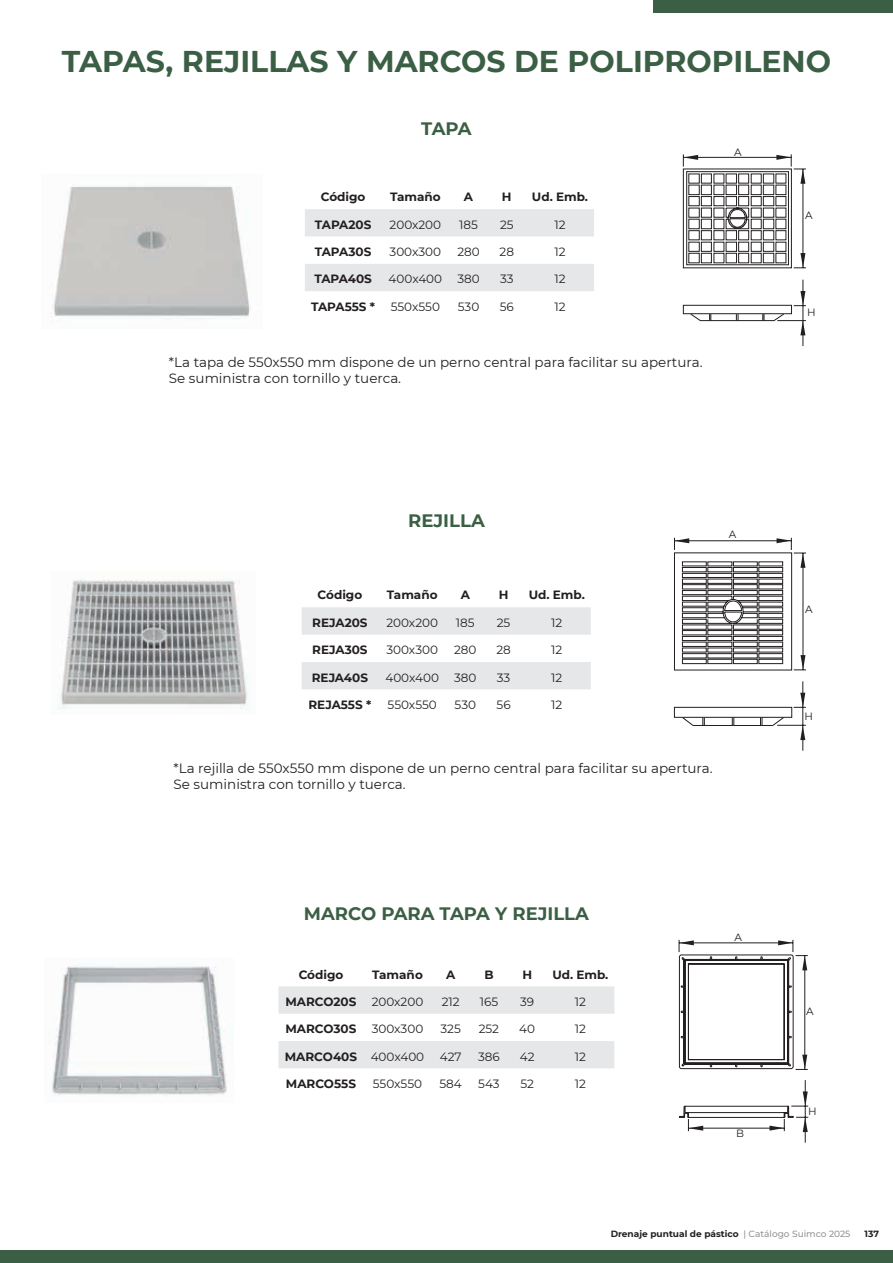
<style>
.page{position:relative;width:893px;height:1263px;background:#fff}
.page>*{position:absolute;margin:0;border:0;box-sizing:border-box;transform-origin:0 0}
.t1{font:700 30px "Montserrat";color:#3b5f44}
.t2{font:700 18px "Montserrat";color:#3b5f44}
.t3{font:13.5px/16.2px "Montserrat";color:#231f20}
.t4{font:12px "Montserrat";color:#231f20}
.t5{font:700 12px "Montserrat";color:#231f20}
.t6{font:10.5px "Montserrat";color:#231f20}
.t7{font:700 9px "Montserrat";color:#231f20}
.s1{font-weight:400}
.s2{font-weight:500;color:#939598}
</style>
<div class="page">
<div style="left:0;top:1250px;width:893px;height:13px;background:#3b5f44"></div>
<div style="left:653px;top:0;width:240px;height:13px;background:#3b5f44"></div>
<img style="left:51px;top:966px;width:176px;height:130px">
<img style="left:50px;top:185px;width:201px;height:136px">
<svg style="left:305px;top:209px;width:289px;height:82px"></svg>
<svg style="left:278px;top:986px;width:336px;height:82px"></svg>
<svg style="left:302px;top:607px;width:289px;height:82px"></svg>
<div style="left:683px;top:305px;width:109px;height:9px;border:1px solid #231f20"></div>
<hr style="left:802px;top:280px;width:1px;height:66px;background:#231f20">
<svg style="left:794px;top:291px;width:12px;height:15px"></svg>
<svg style="left:690px;top:313px;width:116px;height:22px"></svg>
<svg style="left:683px;top:154px;width:123px;height:115px"></svg>
<img style="left:59px;top:579px;width:189px;height:130px">
<div style="left:674px;top:707px;width:118px;height:11px;border:1px solid #231f20"></div>
<hr style="left:693px;top:725px;width:40px;height:1px;background:#231f20">
<svg style="left:681px;top:716px;width:13px;height:10px"></svg>
<hr style="left:733px;top:725px;width:40px;height:1px;background:#231f20">
<svg style="left:732px;top:717px;width:2px;height:8px"></svg>
<svg style="left:702px;top:717px;width:3px;height:8px"></svg>
<svg style="left:760px;top:717px;width:3px;height:8px"></svg>
<svg style="left:674px;top:538px;width:132px;height:133px"></svg>
<hr style="left:802px;top:681px;width:1px;height:70px;background:#231f20">
<svg style="left:794px;top:693px;width:12px;height:15px"></svg>
<svg style="left:772px;top:716px;width:34px;height:24px"></svg>
<hr style="left:805px;top:1080px;width:1px;height:63px;background:#231f20">
<svg style="left:679px;top:940px;width:129px;height:192px"></svg>
<h1 class="t1" style="left:62px;top:39px;width:771px">TAPAS, REJILLAS Y MARCOS DE POLIPROPILENO</h1>
<h2 class="t2" style="left:421px;top:115px;width:52px">TAPA</h2>
<p class="t5" style="left:321px;top:188px;width:46px">Código</p>
<p class="t5" style="left:390px;top:188px;width:52px">Tamaño</p>
<p class="t5" style="left:464px;top:188px;width:11px">A</p>
<p class="t5" style="left:502px;top:188px;width:11px">H</p>
<p class="t5" style="left:532px;top:188px;width:58px">Ud. Emb.</p>
<p class="t5" style="left:315px;top:216px;width:58px">TAPA20S</p>
<p class="t4" style="left:390px;top:216px;width:53px">200x200</p>
<p class="t4" style="left:459px;top:216px;width:20px">185</p>
<p class="t4" style="left:500px;top:216px;width:15px">25</p>
<p class="t4" style="left:554px;top:216px;width:13px">12</p>
<p class="t5" style="left:315px;top:243px;width:58px">TAPA30S</p>
<p class="t4" style="left:390px;top:243px;width:53px">300x300</p>
<p class="t4" style="left:457px;top:243px;width:24px">280</p>
<p class="t4" style="left:500px;top:243px;width:16px">28</p>
<p class="t4" style="left:554px;top:243px;width:13px">12</p>
<p class="t5" style="left:314px;top:270px;width:59px">TAPA40S</p>
<p class="t4" style="left:389px;top:271px;width:55px">400x400</p>
<p class="t4" style="left:457px;top:271px;width:24px">380</p>
<p class="t4" style="left:500px;top:271px;width:15px">33</p>
<p class="t4" style="left:554px;top:271px;width:13px">12</p>
<p class="t5" style="left:311px;top:298px;width:66px">TAPA55S *</p>
<p class="t4" style="left:391px;top:298px;width:51px">550x550</p>
<p class="t4" style="left:458px;top:298px;width:23px">530</p>
<p class="t4" style="left:500px;top:298px;width:16px">56</p>
<p class="t4" style="left:554px;top:298px;width:13px">12</p>
<p class="t3" style="left:169px;top:354px;width:535px">*La tapa de 550x550 mm dispone de un perno central para facilitar su apertura.<br>Se suministra con tornillo y tuerca.</p>
<p class="t6" style="left:734px;top:145px;width:9px">A</p>
<h2 class="t2" style="left:408px;top:507px;width:78px">REJILLA</h2>
<p class="t5" style="left:318px;top:586px;width:46px">Código</p>
<p class="t5" style="left:387px;top:586px;width:52px">Tamaño</p>
<p class="t5" style="left:461px;top:586px;width:11px">A</p>
<p class="t5" style="left:499px;top:586px;width:11px">H</p>
<p class="t5" style="left:529px;top:586px;width:58px">Ud. Emb.</p>
<p class="t5" style="left:312px;top:614px;width:57px">REJA20S</p>
<p class="t4" style="left:386px;top:614px;width:53px">200x200</p>
<p class="t4" style="left:456px;top:614px;width:20px">185</p>
<p class="t4" style="left:497px;top:614px;width:15px">25</p>
<p class="t4" style="left:551px;top:614px;width:13px">12</p>
<p class="t5" style="left:312px;top:641px;width:57px">REJA30S</p>
<p class="t4" style="left:386px;top:642px;width:53px">300x300</p>
<p class="t4" style="left:454px;top:642px;width:24px">280</p>
<p class="t4" style="left:496px;top:642px;width:16px">28</p>
<p class="t4" style="left:551px;top:642px;width:13px">12</p>
<p class="t5" style="left:312px;top:669px;width:58px">REJA40S</p>
<p class="t4" style="left:385px;top:669px;width:55px">400x400</p>
<p class="t4" style="left:454px;top:669px;width:24px">380</p>
<p class="t4" style="left:497px;top:669px;width:15px">33</p>
<p class="t4" style="left:551px;top:669px;width:13px">12</p>
<p class="t5" style="left:308px;top:696px;width:64px">REJA55S *</p>
<p class="t4" style="left:388px;top:696px;width:51px">550x550</p>
<p class="t4" style="left:455px;top:696px;width:23px">530</p>
<p class="t4" style="left:497px;top:696px;width:16px">56</p>
<p class="t4" style="left:551px;top:696px;width:13px">12</p>
<p class="t6" style="left:729px;top:527px;width:9px">A</p>
<p class="t3" style="left:174px;top:760px;width:541px">*La rejilla de 550x550 mm dispone de un perno central para facilitar su apertura.<br>Se suministra con tornillo y tuerca.</p>
<h2 class="t2" style="left:304px;top:900px;width:287px">MARCO PARA TAPA Y REJILLA</h2>
<p class="t5" style="left:299px;top:965px;width:46px">Código</p>
<p class="t5" style="left:372px;top:965px;width:52px">Tamaño</p>
<p class="t5" style="left:446px;top:965px;width:11px">A</p>
<p class="t5" style="left:484px;top:965px;width:11px">B</p>
<p class="t5" style="left:522px;top:965px;width:11px">H</p>
<p class="t5" style="left:552px;top:965px;width:58px">Ud. Emb.</p>
<p class="t5" style="left:285px;top:993px;width:72px">MARCO20S</p>
<p class="t4" style="left:372px;top:993px;width:53px">200x200</p>
<p class="t4" style="left:442px;top:993px;width:19px">212</p>
<p class="t4" style="left:480px;top:993px;width:20px">165</p>
<p class="t4" style="left:520px;top:993px;width:16px">39</p>
<p class="t4" style="left:575px;top:993px;width:13px">12</p>
<p class="t5" style="left:285px;top:1020px;width:72px">MARCO30S</p>
<p class="t4" style="left:372px;top:1021px;width:53px">300x300</p>
<p class="t4" style="left:440px;top:1021px;width:22px">325</p>
<p class="t4" style="left:479px;top:1021px;width:22px">252</p>
<p class="t4" style="left:519px;top:1021px;width:17px">40</p>
<p class="t4" style="left:575px;top:1021px;width:13px">12</p>
<p class="t5" style="left:285px;top:1048px;width:141px">MARCO40S <span class="s1">400x400</span></p>
<p class="t4" style="left:440px;top:1048px;width:23px">427</p>
<p class="t4" style="left:478px;top:1048px;width:23px">386</p>
<p class="t4" style="left:520px;top:1048px;width:16px">42</p>
<p class="t4" style="left:575px;top:1048px;width:13px">12</p>
<p class="t5" style="left:286px;top:1075px;width:72px">MARCO55S</p>
<p class="t4" style="left:373px;top:1075px;width:51px">550x550</p>
<p class="t4" style="left:439px;top:1075px;width:24px">584</p>
<p class="t4" style="left:478px;top:1075px;width:23px">543</p>
<p class="t4" style="left:520px;top:1075px;width:15px">52</p>
<p class="t4" style="left:575px;top:1075px;width:13px">12</p>
<p class="t6" style="left:734px;top:930px;width:9px">A</p>
<p class="t6" style="left:736px;top:1126px;width:9px">B</p>
<p class="t6" style="left:805px;top:208px;width:9px">A</p>
<p class="t6" style="left:807px;top:305px;width:10px">H</p>
<p class="t6" style="left:805px;top:602px;width:9px">A</p>
<p class="t6" style="left:804px;top:709px;width:10px">H</p>
<p class="t6" style="left:806px;top:1003px;width:9px">A</p>
<p class="t6" style="left:808px;top:1104px;width:10px">H</p>
<p class="t7" style="left:611px;top:1228px;width:241px">Drenaje puntual de pástico <span class="s2">| Catálogo Suimco 2025</span></p>
<p class="t7" style="left:864px;top:1228px;width:16px">137</p>
</div>
